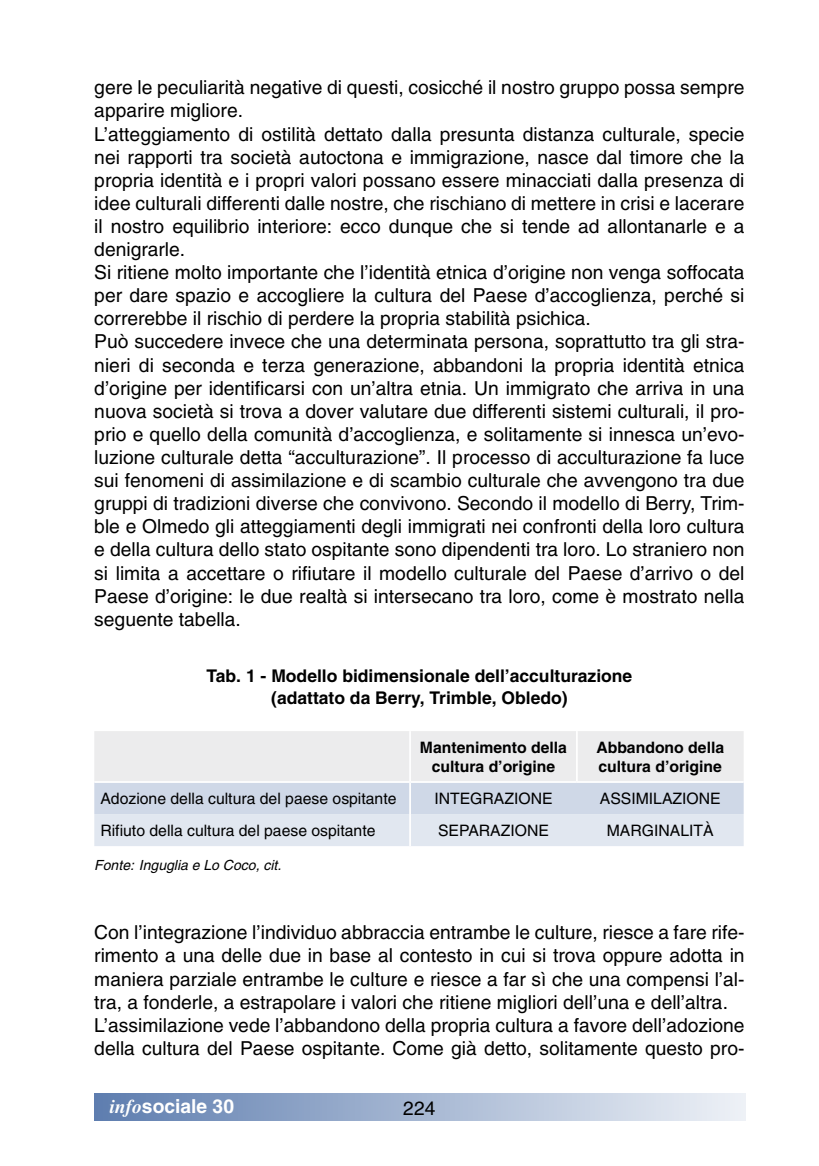
<style>
.page{position:relative;width:819px;height:1166px;background:#fff}
.page>*{position:absolute;margin:0;border:0;box-sizing:border-box;transform-origin:0 0}
.t1{font:19.25px/23.1px "Helvetica";color:#000}
.t2{font:700 19.25px "Helvetica";color:#fff}
.t3{font:700 17.5px/22.8px "Helvetica";color:#000;text-align:center}
.t4{font:15.75px "Helvetica";color:#000}
.t5{font:700 15.75px/18.9px "Helvetica";color:#000;text-align:center}
.t6{font:italic 14px "Helvetica";color:#000}
.s1{font-family:"Times";font-style:italic}
</style>
<div class="page">
<div style="left:95px;top:1094px;width:650px;height:26px;background:linear-gradient(to right,#5e7daf,#eef1f6)"></div>
<svg style="left:94px;top:731px;width:649px;height:115px;background:#e0e5ec"></svg>
<hr style="left:576px;top:731px;width:1px;height:50px;background:#fff">
<hr style="left:94px;top:781px;width:316px;height:2px;background:#fff">
<hr style="left:410px;top:781px;width:167px;height:2px;background:#fff">
<hr style="left:577px;top:781px;width:166px;height:2px;background:#fff">
<hr style="left:409px;top:731px;width:2px;height:50px;background:#fff">
<hr style="left:409px;top:783px;width:2px;height:31px;background:#fff">
<hr style="left:409px;top:814px;width:2px;height:32px;background:#fff">
<p class="t1" style="left:94px;top:76px;width:651px">gere le peculiarità negative di questi, cosicché il nostro gruppo possa sempre apparire migliore.<br>L’atteggiamento di ostilità dettato dalla presunta distanza culturale, specie nei rapporti tra società autoctona e immigrazione, nasce dal timore che la propria identità e i propri valori possano essere minacciati dalla presenza di idee culturali differenti dalle nostre, che rischiano di mettere in crisi e lacerare il nostro equilibrio interiore: ecco dunque che si tende ad allontanarle e a denigrarle.<br>Si ritiene molto importante che l’identità etnica d’origine non venga soffocata per dare spazio e accogliere la cultura del Paese d’accoglienza, perché si correrebbe il rischio di perdere la propria stabilità psichica.<br>Può succedere invece che una determinata persona, soprattutto tra gli stra&shy;nieri di seconda e terza generazione, abbandoni la propria identità etnica d’origine per identificarsi con un’altra etnia. Un immigrato che arriva in una nuova società si trova a dover valutare due differenti sistemi culturali, il pro&shy;prio e quello della comunità d’accoglienza, e solitamente si innesca un’evo&shy;luzione culturale detta “acculturazione”. Il processo di acculturazione fa luce sui fenomeni di assimilazione e di scambio culturale che avvengono tra due gruppi di tradizioni diverse che convivono. Secondo il modello di Berry, Trim&shy;ble e Olmedo gli atteggiamenti degli immigrati nei confronti della loro cultura e della cultura dello stato ospitante sono dipendenti tra loro. Lo straniero non si limita a accettare o rifiutare il modello culturale del Paese d’arrivo o del Paese d’origine: le due realtà si intersecano tra loro, come è mostrato nella seguente tabella.</p>
<p class="t3" style="left:206px;top:664px;width:427px">Tab. 1 - Modello bidimensionale dell’acculturazione (adattato da Berry, Trimble, Obledo)</p>
<p class="t5" style="left:420px;top:738px;width:149px">Mantenimento della cultura d’origine</p>
<p class="t5" style="left:596px;top:738px;width:129px;text-align:left">Abbandono della cultura d’origine</p>
<p class="t4" style="left:100px;top:789px;width:297px">Adozione della cultura del paese ospitante</p>
<p class="t4" style="left:434px;top:789px;width:120px">INTEGRAZIONE</p>
<p class="t4" style="left:599px;top:789px;width:122px">ASSIMILAZIONE</p>
<p class="t4" style="left:100px;top:821px;width:276px">Rifiuto della cultura del paese ospitante</p>
<p class="t4" style="left:438px;top:821px;width:112px">SEPARAZIONE</p>
<p class="t4" style="left:606px;top:821px;width:108px">MARGINALITÀ</p>
<p class="t6" style="left:94px;top:857px;width:188px">Fonte: Inguglia e Lo Coco, cit.</p>
<p class="t1" style="left:94px;top:921px;width:651px">Con l’integrazione l’individuo abbraccia entrambe le culture, riesce a fare rife&shy;rimento a una delle due in base al contesto in cui si trova oppure adotta in maniera parziale entrambe le culture e riesce a far sì che una compensi l’al&shy;tra, a fonderle, a estrapolare i valori che ritiene migliori dell’una e dell’altra.<br>L’assimilazione vede l’abbandono della propria cultura a favore dell’adozione della cultura del Paese ospitante. Come già detto, solitamente questo pro-</p>
<p class="t2" style="left:110px;top:1095px;width:126px"><span class="s1">info</span>sociale 30</p>
<p class="t1" style="left:403px;top:1096px;width:34px">22 4</p>
</div>
